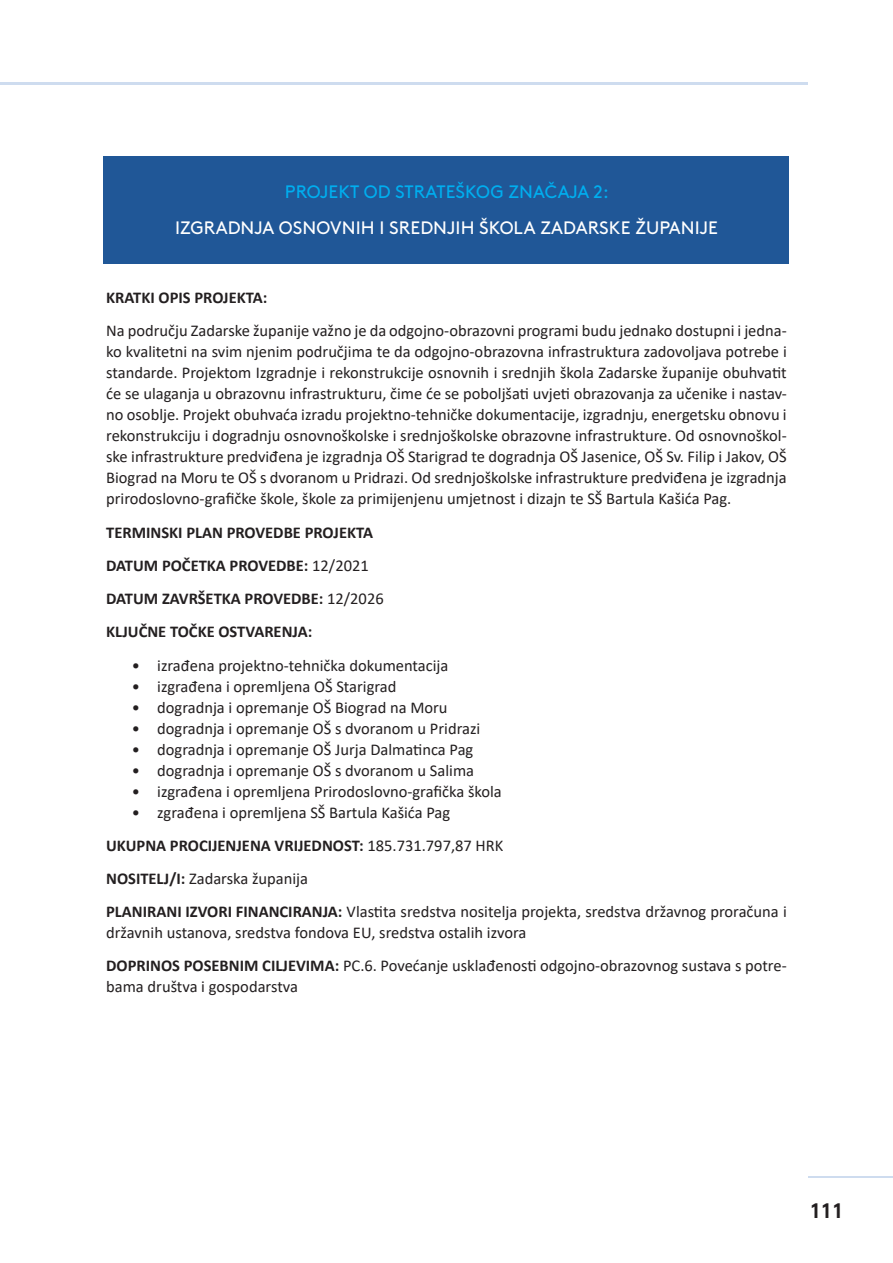
<style>
.page{position:relative;width:893px;height:1263px;background:#fff}
.page>*{position:absolute;margin:0;border:0;box-sizing:border-box;transform-origin:0 0}
.t1{font:700 21px "Brown";color:#231f20}
.Paragraph_Style_2{font:18px "Brown";letter-spacing:.005em;color:#fff}
.Paragraph_Style_2-2{font:18px "Brown";letter-spacing:.005em;color:#00aeef}
.tabela_mala{font:16.5px/21px "Calibri";color:#231f20}
.tabela_mala-2{font:700 16.5px "Calibri";color:#231f20}
.s1{font-weight:400}
.s2{font-weight:700}
</style>
<div class="page">
<hr style="left:0;top:82px;width:808px;height:3px;background:#7da3d5">
<hr style="left:808px;top:1176px;width:85px;height:2px;background:#7da3d5">
<div style="left:104px;top:156px;width:685px;height:108px;background:#205797"></div>
<p class="Paragraph_Style_2-2" style="left:285px;top:178px;width:326px">PROJEKT OD STRATEŠKOG ZNAČAJA 2:</p>
<p class="Paragraph_Style_2" style="left:175px;top:214px;width:544px">IZGRADNJA OSNOVNIH I SREDNJIH ŠKOLA ZADARSKE ŽUPANIJE</p>
<p class="tabela_mala-2" style="left:106px;top:286px;width:163px">KRATKI OPIS PROJEKTA:</p>
<p class="tabela_mala" style="left:106px;top:320px;width:682px;text-align:justify">Na području Zadarske županije važno je da odgojno-obrazovni programi budu jednako dostupni i jedna&shy;ko kvalitetni na svim njenim područjima te da odgojno-obrazovna infrastruktura zadovoljava potrebe i standarde. Projektom Izgradnje i rekonstrukcije osnovnih i srednjih škola Zadarske županije obuhvatit će se ulaganja u obrazovnu infrastrukturu, čime će se poboljšati uvjeti obrazovanja za učenike i nastav&shy;no osoblje. Projekt obuhvaća izradu projektno-tehničke dokumentacije, izgradnju, energetsku obnovu i rekonstrukciju i dogradnju osnovnoškolske i srednjoškolske obrazovne infrastrukture. Od osnovnoškol&shy;ske infrastrukture predviđena je izgradnja OŠ Starigrad te dogradnja OŠ Jasenice, OŠ Sv. Filip i Jakov, OŠ Biograd na Moru te OŠ s dvoranom u Pridrazi. Od srednjoškolske infrastrukture predviđena je izgradnja prirodoslovno-grafičke škole, škole za primijenjenu umjetnost i dizajn te SŠ Bartula Kašića Pag.</p>
<p class="tabela_mala-2" style="left:106px;top:520px;width:268px">TERMINSKI PLAN PROVEDBE PROJEKTA</p>
<p class="tabela_mala-2" style="left:106px;top:554px;width:264px">DATUM POČETKA PROVEDBE: <span class="s1">12/2021</span></p>
<p class="tabela_mala-2" style="left:106px;top:587px;width:279px">DATUM ZAVRŠETKA PROVEDBE: <span class="s1">12/2026</span></p>
<p class="tabela_mala-2" style="left:106px;top:620px;width:208px">KLJUČNE TOČKE OSTVARENJA:</p>
<p class="tabela_mala" style="left:132px;top:654px;width:318px">• izrađena projektno-tehnička dokumentacija</p>
<p class="tabela_mala" style="left:132px;top:675px;width:266px">• izgrađena i opremljena OŠ Starigrad</p>
<p class="tabela_mala" style="left:132px;top:696px;width:317px">• dogradnja i opremanje OŠ Biograd na Moru</p>
<p class="tabela_mala" style="left:132px;top:717px;width:350px">• dogradnja i opremanje OŠ s dvoranom u Pridrazi</p>
<p class="tabela_mala" style="left:132px;top:738px;width:343px">• dogradnja i opremanje OŠ Jurja Dalmatinca Pag</p>
<p class="tabela_mala" style="left:132px;top:759px;width:344px">• dogradnja i opremanje OŠ s dvoranom u Salima</p>
<p class="tabela_mala" style="left:132px;top:780px;width:372px">• izgrađena i opremljena Prirodoslovno-grafička škola</p>
<p class="tabela_mala" style="left:132px;top:801px;width:320px">• zgrađena i opremljena SŠ Bartula Kašića Pag</p>
<p class="tabela_mala-2" style="left:106px;top:833px;width:399px">UKUPNA PROCIJENJENA VRIJEDNOST: <span class="s1">185.731.797,87 HRK</span></p>
<p class="tabela_mala" style="left:106px;top:867px;width:203px"><span class="s2">NOSITELJ/I:</span> Zadarska županija</p>
<p class="tabela_mala" style="left:106px;top:901px;width:682px"><span class="s2">PLANIRANI IZVORI FINANCIRANJA:</span> Vlastita sredstva nositelja projekta, sredstva državnog proračuna i državnih ustanova, sredstva fondova EU, sredstva ostalih izvora</p>
<p class="tabela_mala" style="left:106px;top:955px;width:682px"><span class="s2">DOPRINOS POSEBNIM CILJEVIMA:</span> PC.6. Povećanje usklađenosti odgojno-obrazovnog sustava s potre&shy;bama društva i gospodarstva</p>
<p class="t1" style="left:811px;top:1194px;width:33px">111</p>
</div>
